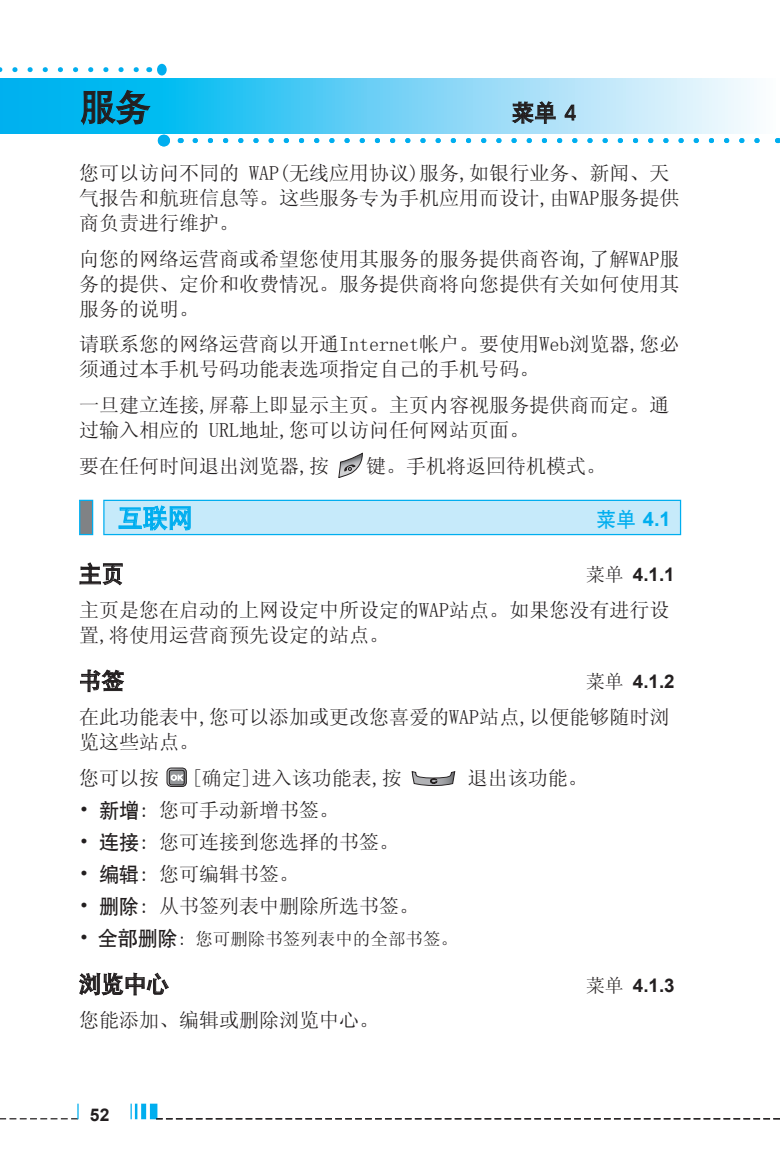
<style>
.page{position:relative;width:780px;height:1170px;background:#fff}
.page>*{position:absolute;margin:0;border:0;box-sizing:border-box;transform-origin:0 0}
.t1{font:35px "SIL Hei Med Jian";color:#231f20}
.t2{font:25px "SIL Hei Med Jian";color:#00aeef}
.t3{font:22.5px "SIL Hei Med Jian";color:#231f20}
.t4{font:20px/25px "Sim Sun";color:#231f20}
.t5{font:700 20px "Arial";color:#00aeef}
.t6{font:700 18.75px "Arial";color:#231f20}
.t7{font:17.5px "Sim Sun";color:#231f20}
.t8{font:700 17.5px "Arial";color:#231f20}
.s1{font-family:"SIL Hei Med Jian";font-weight:400}
.s2{font-family:"Sim Sun";font-weight:400}
.s3{font-family:"SIL Hei Med Jian"}
.s4{font-size:20px}
.s5{font-family:"SIL Hei Med Jian";font-size:20px}
</style>
<div class="page">
<svg style="left:0;top:1103px;width:79px;height:16px"></svg>
<svg style="left:130px;top:1103px;width:7px;height:16px"></svg>
<div style="left:141px;top:1103px;width:5px;height:16px;background:#00aeef"></div>
<div style="left:150px;top:1103px;width:7px;height:16px;background:#00aeef"></div>
<svg style="left:0;top:78px;width:754px;height:55px;background:#71d3f6"></svg>
<svg style="left:0;top:67px;width:139px;height:5px"></svg>
<div style="left:157px;top:64px;width:10px;height:11px;background:#00aeef;border-radius:50%"></div>
<svg style="left:156px;top:1118px;width:624px;height:1px"></svg>
<div style="left:158px;top:135px;width:12px;height:11px;background:#00aeef;border-radius:50%"></div>
<svg style="left:195px;top:138px;width:565px;height:5px"></svg>
<svg style="left:338px;top:452px;width:25px;height:25px"></svg>
<div style="left:80px;top:500px;width:13px;height:34px;background:#808285"></div>
<div style="left:79px;top:499px;width:14px;height:36px;border:1px solid #00aeef"></div>
<div style="left:104px;top:500px;width:576px;height:34px;background:#c6eafa"></div>
<svg style="left:118px;top:505px;width:73px;height:26px"></svg>
<div style="left:103px;top:499px;width:578px;height:36px;border:1px solid #00aeef"></div>
<svg style="left:80px;top:562px;width:42px;height:23px"></svg>
<svg style="left:80px;top:669px;width:44px;height:24px"></svg>
<div style="left:167px;top:767px;width:20px;height:19px;border:1px solid #231f20;border-radius:4px"></div>
<svg style="left:168px;top:769px;width:17px;height:16px"></svg>
<svg style="left:412px;top:771px;width:44px;height:16px"></svg>
<svg style="left:79px;top:972px;width:90px;height:23px"></svg>
<svg style="left:80px;top:79px;width:71px;height:55px;background:#059ecd"></svg>
<svg style="left:510px;top:100px;width:46px;height:24px"></svg>
<svg style="left:564px;top:104px;width:12px;height:17px"></svg>
<h1 class="t1" style="left:80px;top:84px;width:71px">服务</h1>
<p class="t3" style="left:511px;top:98px;width:66px">菜单 4</p>
<p class="t4" style="left:79px;top:160px;width:601px">您可以访问不同的 WAP(无线应用协议)服务,如银行业务、新闻、天气报告和航班信息等。这些服务专为手机应用而设计,由WAP服务提供商负责进行维护。</p>
<p class="t4" style="left:79px;top:246px;width:601px;text-align:justify">向您的网络运营商或希望您使用其服务的服务提供商咨询,了解WAP服务的提供、定价和收费情况。服务提供商将向您提供有关如何使用其服务的说明。</p>
<p class="t4" style="left:79px;top:331px;width:601px">请联系您的网络运营商以开通Internet帐户。要使用Web浏览器,您必须通过本手机号码功能表选项指定自己的手机号码。</p>
<p class="t4" style="left:79px;top:392px;width:591px">一旦建立连接,屏幕上即显示主页。主页内容视服务提供商而定。通过输入相应的 URL地址,您可以访问任何网站页面。</p>
<p class="t4" style="left:79px;top:453px;width:251px">要在任何时间退出浏览器,按</p>
<p class="t4" style="left:366px;top:453px;width:241px">键。手机将返回待机模式。</p>
<p class="t2" style="left:118px;top:501px;width:77px">互联网</p>
<p class="t5" style="left:596px;top:506px;width:76px"><span class="s1">菜单</span> 4.1</p>
<p class="t3" style="left:79px;top:559px;width:46px">主页</p>
<p class="t6" style="left:586px;top:562px;width:90px"><span class="s2">菜单</span> 4.1.1</p>
<p class="t4" style="left:79px;top:597px;width:591px">主页是您在启动的上网设定中所设定的WAP站点。如果您没有进行设置,将使用运营商预先设定的站点。</p>
<p class="t3" style="left:79px;top:666px;width:46px">书签</p>
<p class="t6" style="left:586px;top:669px;width:90px"><span class="s2">菜单</span> 4.1.2</p>
<p class="t4" style="left:79px;top:704px;width:591px">在此功能表中,您可以添加或更改您喜爱的WAP站点,以便能够随时浏览这些站点。</p>
<p class="t4" style="left:79px;top:765px;width:81px">您可以按</p>
<p class="t4" style="left:192px;top:765px;width:211px">[确定]进入该功能表,按</p>
<p class="t4" style="left:467px;top:765px;width:121px">退出该功能。</p>
<p class="t4" style="left:79px;top:797px;width:261px">• <span class="s3">新增</span>: 您可手动新增书签。</p>
<p class="t4" style="left:79px;top:829px;width:321px">• <span class="s3">连接</span>: 您可连接到您选择的书签。</p>
<p class="t4" style="left:79px;top:861px;width:221px">• <span class="s3">编辑</span>: 您可编辑书签。</p>
<p class="t4" style="left:79px;top:893px;width:341px">• <span class="s3">删除</span>: 从书签列表中删除所选书签。</p>
<p class="t7" style="left:79px;top:930px;width:380px"><span class="s4">•</span> <span class="s5">全部删除</span>: 您可删除书签列表中的全部书签。</p>
<p class="t3" style="left:79px;top:968px;width:91px">浏览中心</p>
<p class="t6" style="left:586px;top:972px;width:90px"><span class="s2">菜单</span> 4.1.3</p>
<p class="t4" style="left:79px;top:1007px;width:301px">您能添加、编辑或删除浏览中心。</p>
<p class="t8" style="left:90px;top:1102px;width:21px">52</p>
</div>
